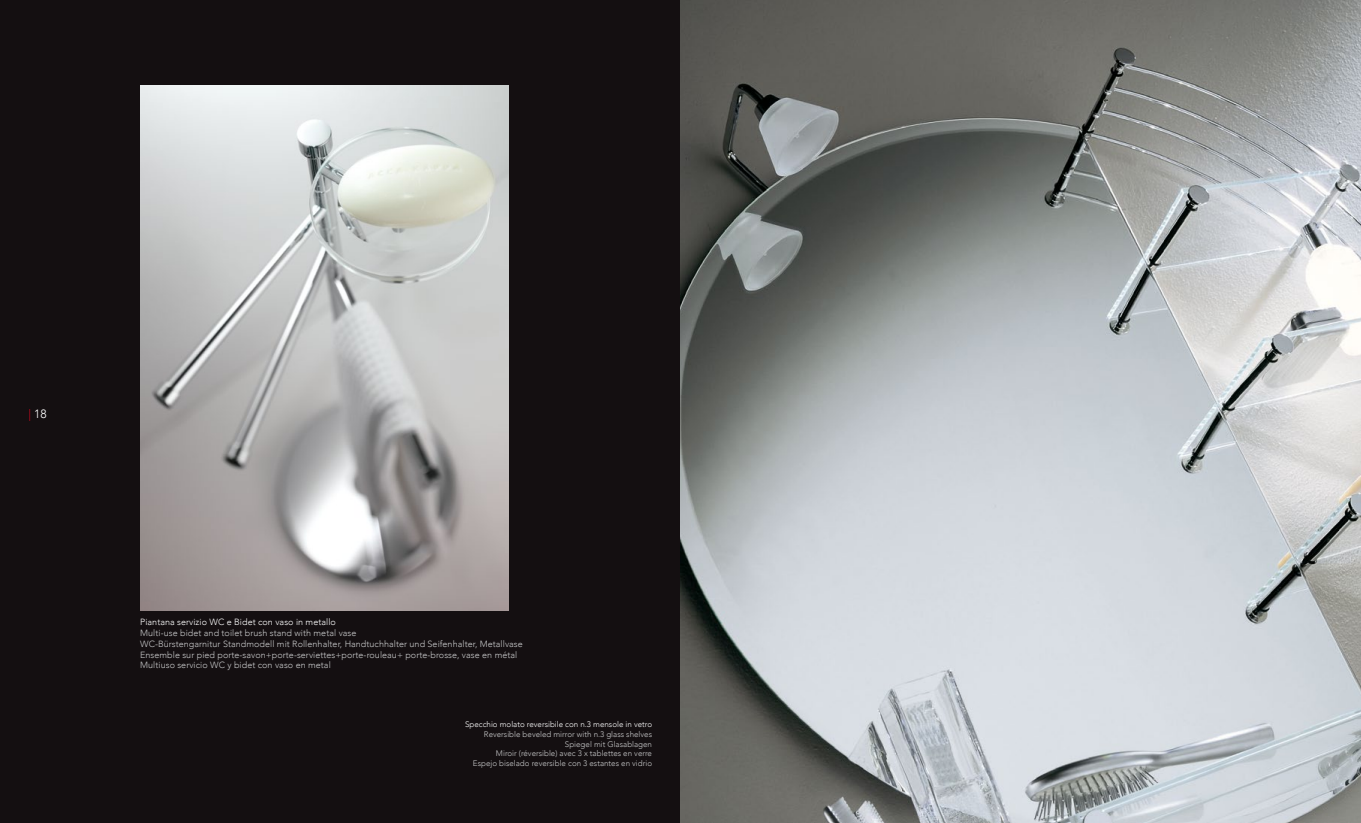
<style>
.page{position:relative;width:1361px;height:823px;background:#fff}
.page>*{position:absolute;margin:0;border:0;box-sizing:border-box;transform-origin:0 0}
.t1{font:300 12px "Avenir";color:#fff}
.t2{font:300 9px/10.9px "Avenir";letter-spacing:.005em;color:#c6c7c8}
.t3{font:300 9px "Avenir";letter-spacing:.005em;color:#fff}
.t4{font:300 8px/9.7px "Avenir";color:#c6c7c8;text-align:right}
.t5{font:300 8px "Avenir";color:#fff}
.s1{color:#cd071e}
</style>
<div class="page">
<div style="left:0;top:0;width:1361px;height:822px;background:#140f11"></div>
<img style="left:680px;top:0;width:681px;height:822px">
<img style="left:140px;top:85px;width:369px;height:524px">
<h1 class="t1" style="left:28px;top:406px;width:20px"><span class="s1">|</span> 18</h1>
<p class="t3" style="left:140px;top:616px;width:197px">Piantana servizio WC e Bidet con vaso in metallo</p>
<p class="t2" style="left:140px;top:626px;width:384px">Multi-use bidet and toilet brush stand with metal vase<br>WC-Bürstengarnitur Standmodell mit Rollenhalter, Handtuchhalter und Seifenhalter, Metallvase Ensemble sur pied porte-savon+porte-serviettes+porte-rouleau+ porte-brosse, vase en métal Multiuso servicio WC y bidet con vaso en metal</p>
<p class="t5" style="left:465px;top:719px;width:188px">Specchio molato reversibile con n.3 mensole in vetro</p>
<p class="t4" style="left:473px;top:728px;width:181px">Reversible beveled mirror with n.3 glass shelves Spiegel mit Glasablagen<br>Miroir (réversible) avec 3 x tablettes en verre Espejo biselado reversible con 3 estantes en vidrio</p>
</div>
